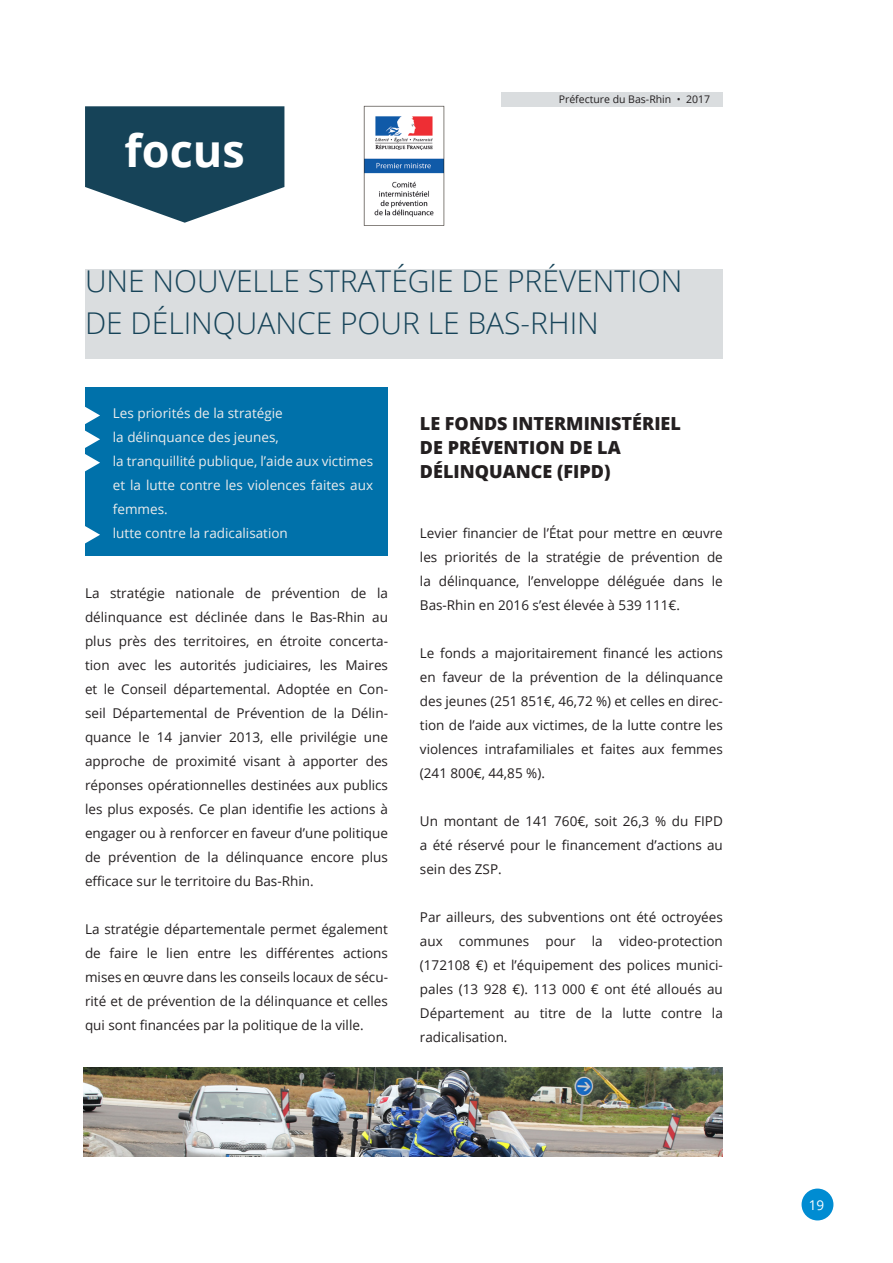
<style>
.page{position:relative;width:893px;height:1263px;background:#fff}
.page>*{position:absolute;margin:0;border:0;box-sizing:border-box;transform-origin:0 0}
.Text_in_circles{font:700 45px "Open Sans";color:#fff}
.Headline_2{font:300 30px/42px "Open Sans";color:#164358}
.Headline_3{font:800 18px/24px "Open Sans";color:#231f20}
.t1{font:13.5px/24px "Open Sans";color:#231f20;text-align:justify}
.t2{font:13.5px/24px "Open Sans";color:#ececec;text-align:justify}
.t3{font:13.5px "Open Sans";color:#fff}
.t4{font:10.5px "Open Sans";color:#231f20}
</style>
<div class="page">
<div style="left:85px;top:387px;width:303px;height:169px;background:#0071aa"></div>
<svg style="left:85px;top:406px;width:15px;height:66px"></svg>
<svg style="left:85px;top:526px;width:15px;height:18px"></svg>
<img style="left:84px;top:1067px;width:639px;height:90px">
<div style="left:801px;top:1188px;width:32px;height:32px;background:#008cd2;border-radius:50%"></div>
<div style="left:502px;top:92px;width:221px;height:14px;background:#dadddf"></div>
<svg style="left:85px;top:106px;width:199px;height:117px"></svg>
<div style="left:85px;top:269px;width:638px;height:90px;background:#dadddf"></div>
<img style="left:363px;top:105px;width:82px;height:121px">
<p class="Text_in_circles" style="left:125px;top:119px;width:122px">focus</p>
<p class="t4" style="left:559px;top:92px;width:153px">Préfecture du Bas-Rhin • 2017</p>
<p class="Headline_2" style="left:85px;top:260px;width:599px">UNE NOUVELLE STRATÉGIE DE PRÉVENTION<br>DE DÉLINQUANCE POUR LE BAS-RHIN</p>
<p class="t2" style="left:113px;top:401px;width:171px">Les priorités de la stratégie</p>
<p class="t2" style="left:113px;top:425px;width:167px">la délinquance des jeunes,</p>
<p class="t2" style="left:113px;top:449px;width:262px">la tranquillité publique, l’aide aux victimes et la lutte contre les violences faites aux femmes.</p>
<p class="t2" style="left:113px;top:521px;width:177px">lutte contre la radicalisation</p>
<p class="t1" style="left:420px;top:521px;width:304px">Levier financier de l’État pour mettre en œuvre les priorités de la stratégie de prévention de la délinquance, l’enveloppe déléguée dans le Bas-Rhin en 2016 s’est élevée à 539 111€.</p>
<p class="t1" style="left:420px;top:641px;width:304px">Le fonds a majoritairement financé les actions en faveur de la prévention de la délinquance des jeunes (251 851€, 46,72 %) et celles en direc&shy;tion de l’aide aux victimes, de la lutte contre les violences intrafamiliales et faites aux femmes (241 800€, 44,85 %).</p>
<p class="t1" style="left:420px;top:809px;width:304px">Un montant de 141 760€, soit 26,3 % du FIPD a été réservé pour le financement d’actions au sein des ZSP.</p>
<p class="t1" style="left:420px;top:905px;width:304px">Par ailleurs, des subventions ont été octroyées aux communes pour la video-protection (172108 €) et l’équipement des polices munici&shy;pales (13 928 €). 113 000 € ont été alloués au Département au titre de la lutte contre la radicalisation.</p>
<p class="Headline_3" style="left:420px;top:411px;width:263px">LE FONDS INTERMINISTÉRIEL<br>DE PRÉVENTION DE LA<br>DÉLINQUANCE (FIPD)</p>
<p class="t1" style="left:85px;top:581px;width:304px">La stratégie nationale de prévention de la délinquance est déclinée dans le Bas-Rhin au plus près des territoires, en étroite concerta&shy;tion avec les autorités judiciaires, les Maires et le Conseil départemental. Adoptée en Con&shy;seil Départemental de Prévention de la Délin&shy;quance le 14 janvier 2013, elle privilégie une approche de proximité visant à apporter des réponses opérationnelles destinées aux publics les plus exposés. Ce plan identifie les actions à engager ou à renforcer en faveur d’une politique de prévention de la délinquance encore plus efficace sur le territoire du Bas-Rhin.</p>
<p class="t1" style="left:85px;top:917px;width:304px">La stratégie départementale permet également de faire le lien entre les différentes actions mises en œuvre dans les conseils locaux de sécu&shy;rité et de prévention de la délinquance et celles qui sont financées par la politique de la ville.</p>
<p class="t3" style="left:809px;top:1195px;width:17px">19</p>
</div>
